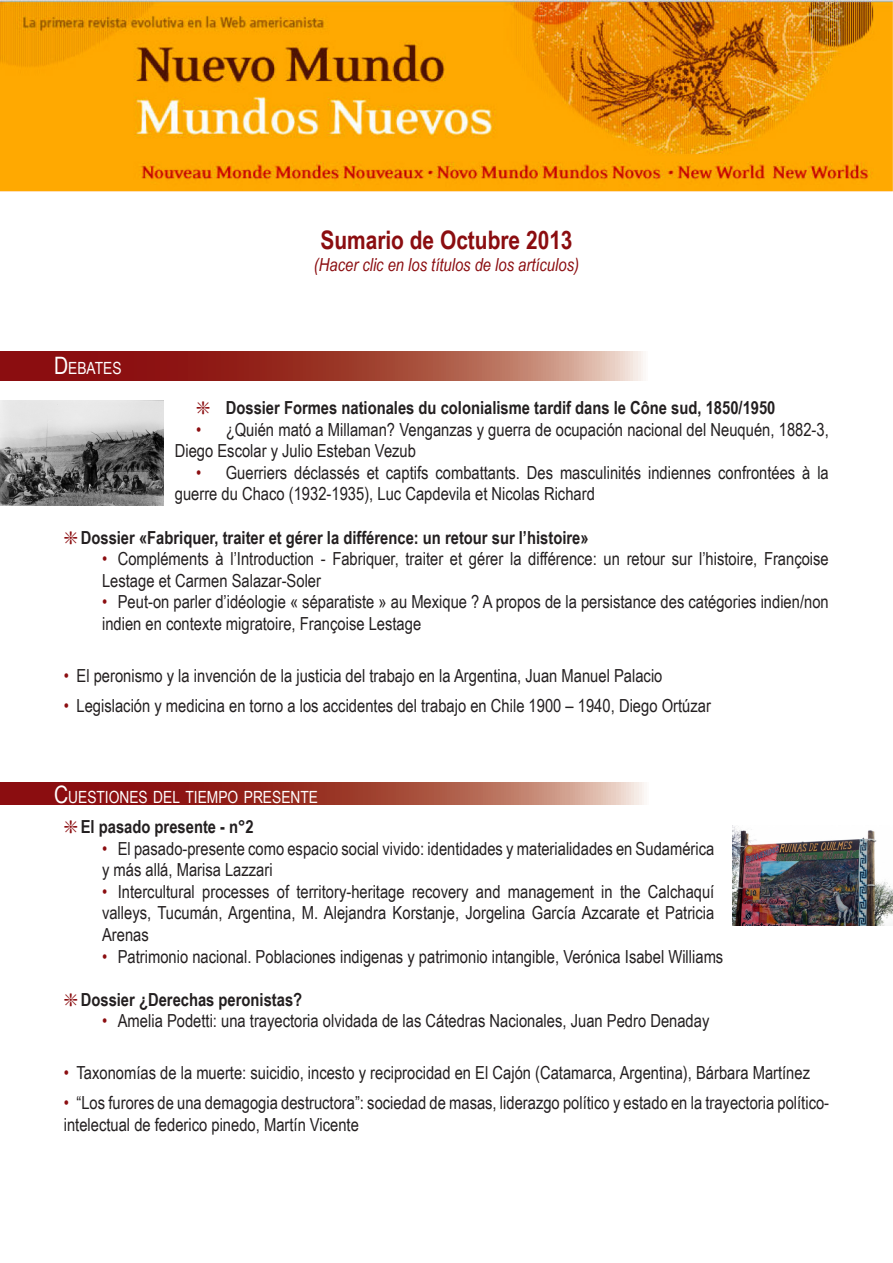
<style>
.page{position:relative;width:893px;height:1263px;background:#fff}
.page>*{position:absolute;margin:0;border:0;box-sizing:border-box;transform-origin:0 0}
.t1{font:700 25.5px "Arial Narrow";color:#8b0d10}
.t2{font:18px/21.6px "Arial Narrow";color:#231f20}
.t3{font:700 18px "Arial Narrow";color:#231f20}
.t4{font:italic 18px "Arial Narrow";color:#8b0d10}
.t5{font:16.8px "Arial Narrow";color:#fff}
.s1{font-size:24px}
.s2{color:#8b0d10}
</style>
<div class="page">
<svg style="left:0;top:352px;width:643px;height:29px;background:#a5483e"></svg>
<img style="left:0;top:0;width:893px;height:192px">
<svg style="left:0;top:782px;width:644px;height:23px;background:#a5483e"></svg>
<img style="left:0;top:401px;width:163px;height:104px">
<img style="left:732px;top:826px;width:161px;height:99px">
<p class="t5" style="left:54px;top:355px;width:69px"><span class="s1">D</span>EBATES</p>
<p class="t1" style="left:320px;top:221px;width:254px">Sumario de Octubre 2013</p>
<p class="t4" style="left:314px;top:252px;width:266px">(Hacer clic en los títulos de los artículos)</p>
<p class="t3" style="left:196px;top:394px;width:581px"><span class="s2">❇</span> Dossier Formes nationales du colonialisme tardif dans le Cône sud, 1850/1950</p>
<p class="t2" style="left:175px;top:418px;width:655px;text-indent:21px"><span class="s2">•</span> ¿Quién mató a Millaman? Venganzas y guerra de ocupación nacional del Neuquén, 1882-3,<br>Diego Escolar y Julio Esteban Vezub</p>
<p class="t2" style="left:175px;top:461px;width:655px;text-indent:21px"><span class="s2">•</span> Guerriers déclassés et captifs combattants. Des masculinités indiennes confrontées à la guerre du Chaco (1932-1935), Luc Capdevila et Nicolas Richard</p>
<p class="t3" style="left:64px;top:524px;width:526px"><span class="s2">❇</span> Dossier «Fabriquer, traiter et gérer la différence: un retour sur l’histoire»</p>
<p class="t2" style="left:102px;top:547px;width:728px"><span class="s2">•</span> Compléments à l’Introduction - Fabriquer, traiter et gérer la différence: un retour sur l’histoire, Françoise<br>Lestage et Carmen Salazar-Soler</p>
<p class="t2" style="left:102px;top:591px;width:728px"><span class="s2">•</span> Peut-on parler d’idéologie « séparatiste » au Mexique ? A propos de la persistance des catégories indien/non indien en contexte migratoire, Françoise Lestage</p>
<p class="t2" style="left:64px;top:664px;width:600px"><span class="s2">•</span> El peronismo y la invención de la justicia del trabajo en la Argentina, Juan Manuel Palacio</p>
<p class="t2" style="left:64px;top:694px;width:649px"><span class="s2">•</span> Legislación y medicina en torno a los accidentes del trabajo en Chile 1900 – 1940, Diego Ortúzar</p>
<p class="t5" style="left:54px;top:785px;width:266px"><span class="s1">C</span>UESTIONES DEL TIEMPO PRESENTE</p>
<p class="t3" style="left:64px;top:813px;width:191px"><span class="s2">❇</span> El pasado presente - n°2</p>
<p class="t2" style="left:102px;top:837px;width:614px"><span class="s2">•</span> El pasado-presente como espacio social vivido: identidades y materialidades en Sudamérica y más allá, Marisa Lazzari</p>
<p class="t2" style="left:102px;top:880px;width:614px;text-align:justify"><span class="s2">•</span> Intercultural processes of territory-heritage recovery and management in the Calchaquí valleys, Tucumán, Argentina, M. Alejandra Korstanje, Jorgelina García Azcarate et Patricia Arenas</p>
<p class="t2" style="left:102px;top:945px;width:623px"><span class="s2">•</span> Patrimonio nacional. Poblaciones indigenas y patrimonio intangible, Verónica Isabel Williams</p>
<p class="t3" style="left:64px;top:986px;width:240px"><span class="s2">❇</span> Dossier ¿Derechas peronistas?</p>
<p class="t2" style="left:102px;top:1010px;width:609px"><span class="s2">•</span> Amelia Podetti: una trayectoria olvidada de las Cátedras Nacionales, Juan Pedro Denaday</p>
<p class="t2" style="left:64px;top:1061px;width:748px"><span class="s2">•</span> Taxonomías de la muerte: suicidio, incesto y reciprocidad en El Cajón (Catamarca, Argentina), Bárbara Martínez</p>
<p class="t2" style="left:64px;top:1091px;width:767px"><span class="s2">•</span> “Los furores de una demagogia destructora”: sociedad de masas, liderazgo político y estado en la trayectoria político&shy;intelectual de federico pinedo, Martín Vicente</p>
</div>
